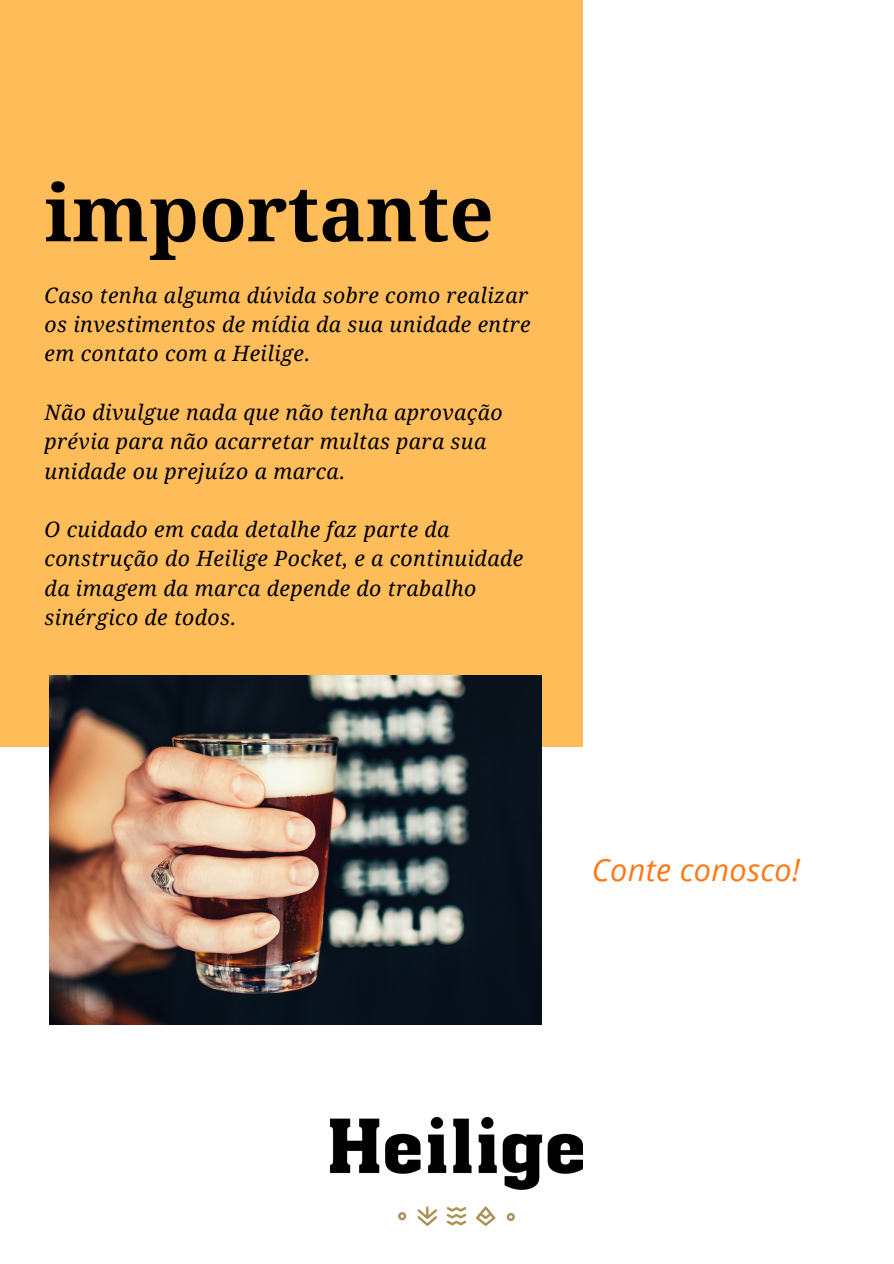
<style>
.page{position:relative;width:894px;height:1264px;background:#fff}
.page>*{position:absolute;margin:0;border:0;box-sizing:border-box;transform-origin:0 0}
.t1{font:700 77.85px "Droid Serif";color:#000}
.t2{font:italic 30.75px "Open Sans";letter-spacing:.01em;color:#ff7813}
.t3{font:italic 21.15px/29.2px "Droid Serif";letter-spacing:.02em;color:#000}
</style>
<div class="page">
<div style="left:0;top:0;width:582px;height:747px;background:#ffbd59"></div>
<img style="left:49px;top:675px;width:492px;height:349px">
<img style="left:330px;top:1117px;width:252px;height:108px">
<h1 class="t1" style="left:45px;top:169px;width:450px">importante</h1>
<p class="t3" style="left:45px;top:281px;width:487px;text-align:justify">Caso tenha alguma dúvida sobre como realizar os investimentos de mídia da sua unidade entre em contato com a Heilige.</p>
<p class="t3" style="left:45px;top:398px;width:459px">Não divulgue nada que não tenha aprovação prévia para não acarretar multas para sua unidade ou prejuízo a marca.</p>
<p class="t3" style="left:45px;top:515px;width:480px">O cuidado em cada detalhe faz parte da construção do Heilige Pocket, e a continuidade da imagem da marca depende do trabalho sinérgico de todos.</p>
<h2 class="t2" style="left:591px;top:848px;width:209px">Conte conosco!</h2>
</div>
